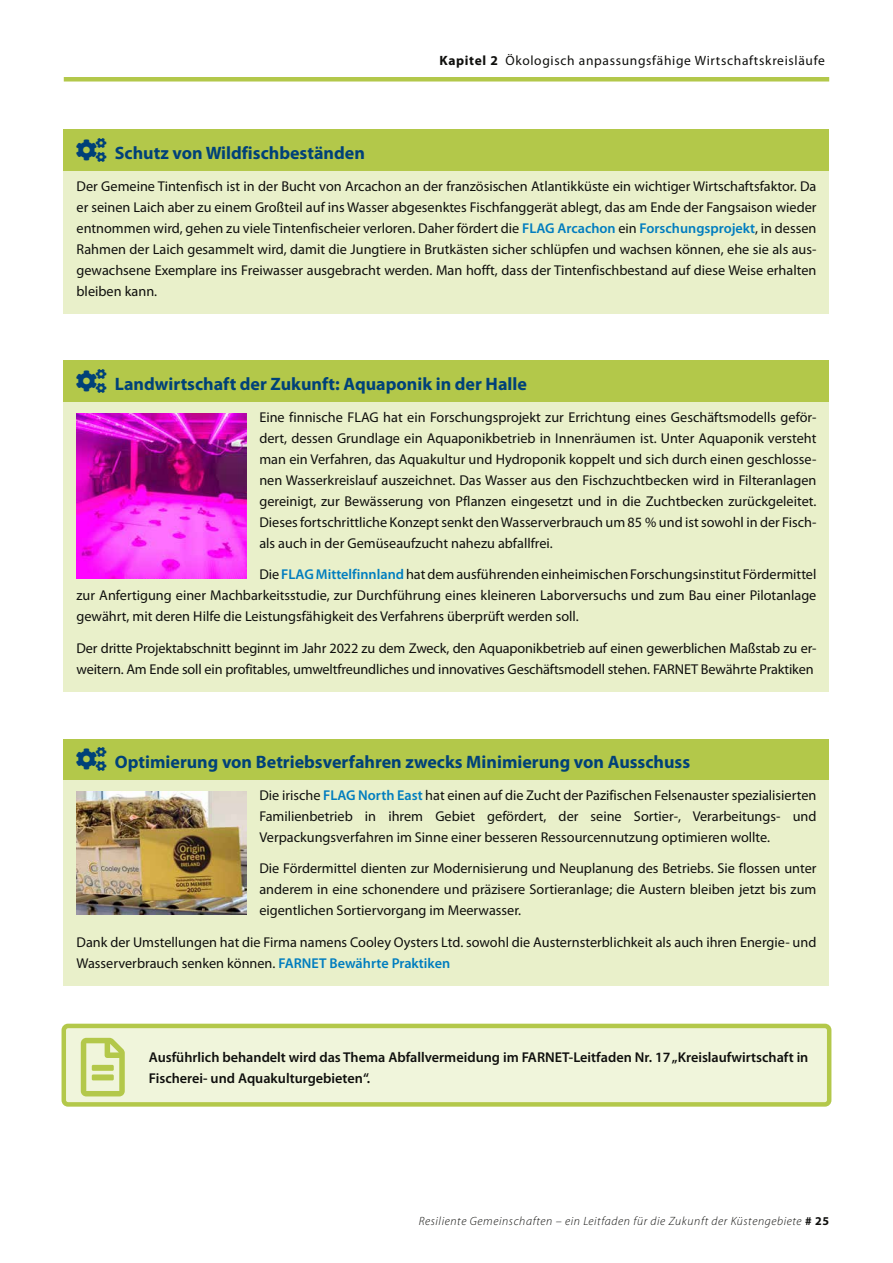
<style>
.page{position:relative;width:893px;height:1263px;background:#fff}
.page>*{position:absolute;margin:0;border:0;box-sizing:border-box;transform-origin:0 0}
.t1{font:700 18px "Myriad Pro";color:#004179}
.t2{font:14.25px/21px "Myriad Pro";color:#0f0f0d;text-align:justify}
.t3{font:600 14.25px/21px "Myriad Pro";color:#0f0f0d}
.t4{font:13.5px "Myriad Pro";letter-spacing:.05em;color:#0f0f0d}
.t5{font:italic 300 12px "Myriad Pro";letter-spacing:.05em;color:#0f0f0d}
.s1{font-weight:700}
.s2{font-weight:600;color:#007dbf}
.s3{font-weight:700;font-style:normal}
</style>
<div class="page">
<div style="left:64px;top:77px;width:765px;height:5px;background:#b3c84a"></div>
<div style="left:64px;top:129px;width:765px;height:49px;background:#b3c84a"></div>
<div style="left:64px;top:171px;width:765px;height:143px;background:#e9f0ca"></div>
<div style="left:64px;top:360px;width:765px;height:49px;background:#b3c84a"></div>
<div style="left:64px;top:402px;width:765px;height:164px;background:#e9f0ca"></div>
<div style="left:64px;top:560px;width:765px;height:79px;background:#e9f0ca"></div>
<div style="left:64px;top:633px;width:765px;height:59px;background:#e9f0ca"></div>
<div style="left:64px;top:738px;width:765px;height:49px;background:#b3c84a"></div>
<div style="left:64px;top:780px;width:765px;height:80px;background:#e9f0ca"></div>
<div style="left:64px;top:854px;width:765px;height:79px;background:#e9f0ca"></div>
<div style="left:64px;top:927px;width:765px;height:59px;background:#e9f0ca"></div>
<div style="left:64px;top:1026px;width:765px;height:78px;background:#f0f5db"></div>
<div style="left:62px;top:1024px;width:769px;height:83px;border:4px solid #b3c84a;border-radius:4px"></div>
<img style="left:77px;top:413px;width:170px;height:166px">
<img style="left:77px;top:791px;width:170px;height:123px">
<p class="t4" style="left:439px;top:52px;width:387px"><span class="s1">Kapitel 2</span> Ökologisch anpassungsfähige Wirtschaftskreisläufe</p>
<p class="t1" style="left:115px;top:141px;width:252px">Schutz von Wildfischbeständen</p>
<p class="t2" style="left:77px;top:175px;width:741px">Der Gemeine Tintenfisch ist in der Bucht von Arcachon an der französischen Atlantikküste ein wichtiger Wirtschaftsfaktor. Da er seinen Laich aber zu einem Großteil auf ins Wasser abgesenktes Fischfanggerät ablegt, das am Ende der Fangsaison wieder entnommen wird, gehen zu viele Tintenfischeier verloren. Daher fördert die <span class="s2">FLAG Arcachon</span> ein <span class="s2">Forschungsprojekt</span>, in dessen Rahmen der Laich gesammelt wird, damit die Jungtiere in Brutkästen sicher schlüpfen und wachsen können, ehe sie als aus&shy;gewachsene Exemplare ins Freiwasser ausgebracht werden. Man hofft, dass der Tintenfischbestand auf diese Weise erhalten bleiben kann.</p>
<p class="t1" style="left:115px;top:372px;width:414px">Landwirtschaft der Zukunft: Aquaponik in der Halle</p>
<p class="t2" style="left:259px;top:406px;width:559px">Eine finnische FLAG hat ein Forschungsprojekt zur Errichtung eines Geschäftsmodells geför&shy;dert, dessen Grundlage ein Aquaponikbetrieb in Innenräumen ist. Unter Aquaponik versteht man ein Verfahren, das Aquakultur und Hydroponik koppelt und sich durch einen geschlosse&shy;nen Wasserkreislauf auszeichnet. Das Wasser aus den Fischzuchtbecken wird in Filteranlagen gereinigt, zur Bewässerung von Pflanzen eingesetzt und in die Zuchtbecken zurückgeleitet.<br>Dieses fortschrittliche Konzept senkt den Wasserverbrauch um 85 % und ist sowohl in der Fisch&shy;als auch in der Gemüseaufzucht nahezu abfallfrei.</p>
<p class="t2" style="left:77px;top:564px;width:741px;text-indent:183px">Die <span class="s2">FLAG Mittelfinnland</span> hat dem ausführenden einheimischen Forschungsinstitut Fördermittel zur Anfertigung einer Machbarkeitsstudie, zur Durchführung eines kleineren Laborversuchs und zum Bau einer Pilotanlage gewährt, mit deren Hilfe die Leistungsfähigkeit des Verfahrens überprüft werden soll.</p>
<p class="t2" style="left:77px;top:637px;width:741px">Der dritte Projektabschnitt beginnt im Jahr 2022 zu dem Zweck, den Aquaponikbetrieb auf einen gewerblichen Maßstab zu er&shy;weitern. Am Ende soll ein profitables, umweltfreundliches und innovatives Geschäftsmodell stehen. FARNET Bewährte Praktiken</p>
<p class="t1" style="left:115px;top:750px;width:577px">Optimierung von Betriebsverfahren zwecks Minimierung von Ausschuss</p>
<p class="t2" style="left:259px;top:784px;width:559px">Die irische <span class="s2">FLAG North East</span> hat einen auf die Zucht der Pazifischen Felsenauster spezialisierten Familienbetrieb in ihrem Gebiet gefördert, der seine Sortier-, Verarbeitungs- und Verpackungsverfahren im Sinne einer besseren Ressourcennutzung optimieren wollte.</p>
<p class="t2" style="left:259px;top:858px;width:559px">Die Fördermittel dienten zur Modernisierung und Neuplanung des Betriebs. Sie flossen unter anderem in eine schonendere und präzisere Sortieranlage; die Austern bleiben jetzt bis zum eigentlichen Sortiervorgang im Meerwasser.</p>
<p class="t2" style="left:77px;top:931px;width:741px">Dank der Umstellungen hat die Firma namens Cooley Oysters Ltd. sowohl die Austernsterblichkeit als auch ihren Energie- und<br>Wasserverbrauch senken können. <span class="s2">FARNET Bewährte Praktiken</span></p>
<p class="t3" style="left:149px;top:1046px;width:661px">Ausführlich behandelt wird das Thema Abfallvermeidung im FARNET-Leitfaden Nr. 17 „Kreislaufwirtschaft in<br>Fischerei- und Aquakulturgebieten“.</p>
<p class="t5" style="left:419px;top:1214px;width:412px">Resiliente Gemeinschaften – ein Leitfaden für die Zukunft der Küstengebiete <span class="s3"># 25</span></p>
</div>
